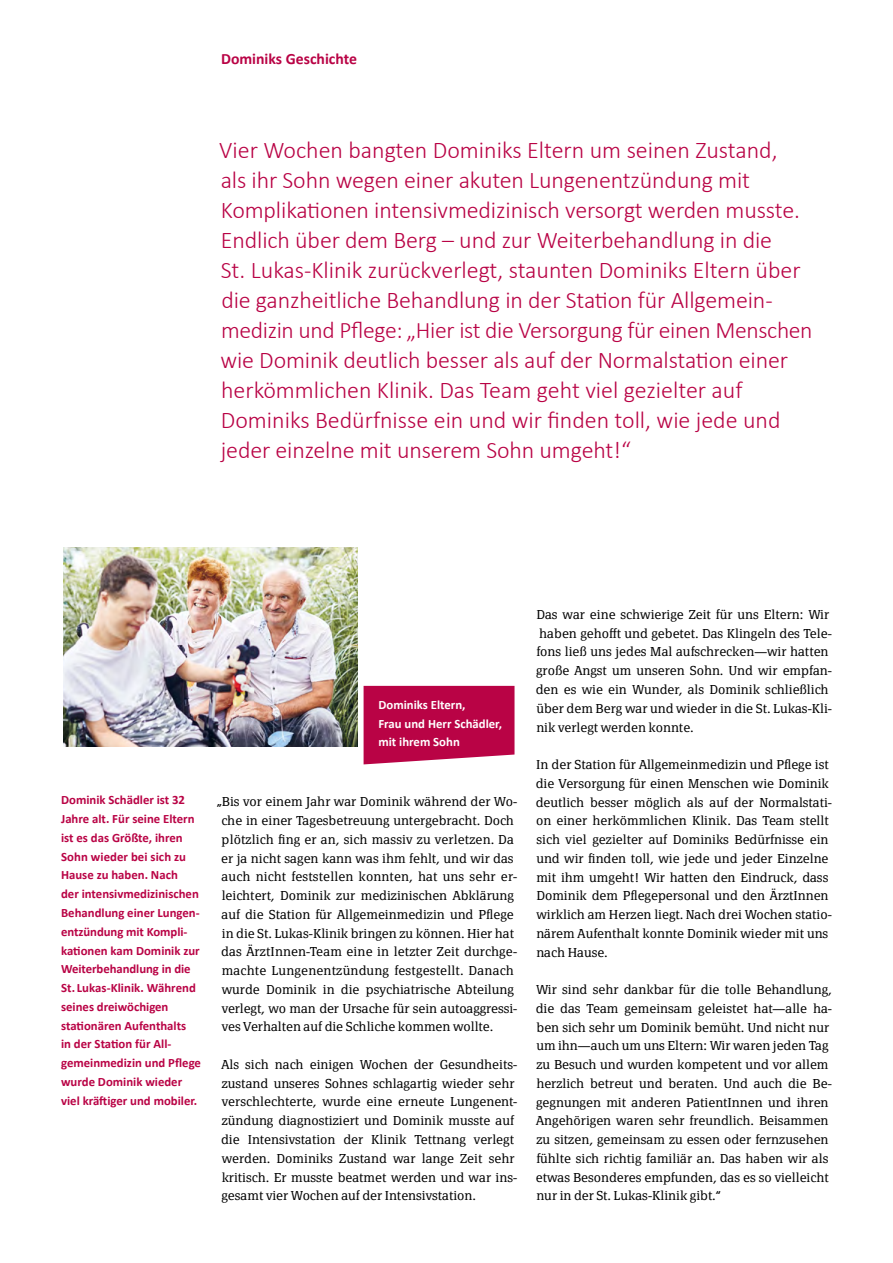
<style>
.page{position:relative;width:893px;height:1263px;background:#fff}
.page>*{position:absolute;margin:0;border:0;box-sizing:border-box;transform-origin:0 0}
.t1{font:300 24px/30px "Calibri";letter-spacing:-.005em;color:#b90345}
.t2{font:300 23.7px "Calibri";letter-spacing:-.015em;color:#b90345}
.t3{font:700 15.75px "Calibri";color:#b90345}
.t4{font:300 12.75px/18.8px "Page Serif OT";color:#000}
.t5{font:700 12.75px/18.8px "Calibri";color:#b90345}
.t6{font:700 12.75px/18.8px "Calibri";color:#fff}
</style>
<div class="page">
<div style="left:364px;top:686px;width:150px;height:78px;background:#b90345"></div>
<img style="left:64px;top:547px;width:293px;height:199px">
<p class="t3" style="left:221px;top:49px;width:137px">Dominiks Geschichte</p>
<p class="t1" style="left:219px;top:134px;width:583px">Vier Wochen bangten Dominiks Eltern um seinen Zustand, als ihr Sohn wegen einer akuten Lungenentzündung mit Komplikationen intensivmedizinisch versorgt werden musste.<br>Endlich über dem Berg – und zur Weiterbehandlung in die St. Lukas-Klinik zurückverlegt, staunten Dominiks Eltern über die ganzheitliche Behandlung in der Station für Allgemein-</p>
<h2 class="t2" style="left:221px;top:315px;width:593px">medizin und Pflege: „Hier ist die Versorgung für einen Menschen</h2>
<h1 class="t1" style="left:220px;top:344px;width:569px">wie Dominik deutlich besser als auf der Normalstation einer herkömmlichen Klinik. Das Team geht viel gezielter auf Dominiks Bedürfnisse ein und wir finden toll, wie jede und jeder einzelne mit unserem Sohn umgeht!“</h1>
<p class="t6" style="left:378px;top:695px;width:125px">Dominiks Eltern,<br>Frau und Herr Schädler, mit ihrem Sohn</p>
<p class="t5" style="left:61px;top:790px;width:141px">Dominik Schädler ist 32<br>Jahre alt. Für seine Eltern ist es das Größte, ihren<br>Sohn wieder bei sich zu<br>Hause zu haben. Nach<br>der intensivmedizinischen<br>Behandlung einer Lungen&shy;entzündung mit Kompli&shy;kationen kam Dominik zur<br>Weiterbehandlung in die<br>St. Lukas-Klinik. Während seines dreiwöchigen stationären Aufenthalts<br>in der Station für All&shy;gemeinmedizin und Pflege wurde Dominik wieder viel kräftiger und mobiler.</p>
<p class="t4" style="left:221px;top:792px;width:298px;text-indent:-4px">„Bis vor einem Jahr war Dominik während der Wo&shy;che in einer Tagesbetreuung untergebracht. Doch plötzlich fing er an, sich massiv zu verletzen. Da er ja nicht sagen kann was ihm fehlt, und wir das auch nicht feststellen konnten, hat uns sehr er&shy;leichtert, Dominik zur medizinischen Abklärung auf die Station für Allgemeinmedizin und Pflege in die St. Lukas-Klinik bringen zu können. Hier hat das ÄrztInnen-Team eine in letzter Zeit durchge&shy;machte Lungenentzündung festgestellt. Danach wurde Dominik in die psychiatrische Abteilung verlegt, wo man der Ursache für sein autoaggressi&shy;ves Verhalten auf die Schliche kommen wollte.</p>
<p class="t4" style="left:221px;top:1055px;width:298px">Als sich nach einigen Wochen der Gesundheits&shy;zustand unseres Sohnes schlagartig wieder sehr verschlechterte, wurde eine erneute Lungenent&shy;zündung diagnostiziert und Dominik musste auf die Intensivstation der Klinik Tettnang verlegt werden. Dominiks Zustand war lange Zeit sehr kritisch. Er musste beatmet werden und war ins&shy;gesamt vier Wochen auf der Intensivstation.</p>
<p class="t4" style="left:536px;top:605px;width:298px">Das war eine schwierige Zeit für uns Eltern: Wir haben gehofft und gebetet. Das Klingeln des Tele&shy;fons ließ uns jedes Mal aufschrecken—wir hatten große Angst um unseren Sohn. Und wir empfan&shy;den es wie ein Wunder, als Dominik schließlich über dem Berg war und wieder in die St. Lukas-Kli&shy;nik verlegt werden konnte.</p>
<p class="t4" style="left:536px;top:755px;width:298px">In der Station für Allgemeinmedizin und Pflege ist die Versorgung für einen Menschen wie Dominik deutlich besser möglich als auf der Normalstati&shy;on einer herkömmlichen Klinik. Das Team stellt sich viel gezielter auf Dominiks Bedürfnisse ein und wir finden toll, wie jede und jeder Einzelne mit ihm umgeht! Wir hatten den Eindruck, dass Dominik dem Pflegepersonal und den ÄrztInnen wirklich am Herzen liegt. Nach drei Wochen statio&shy;närem Aufenthalt konnte Dominik wieder mit uns nach Hause.</p>
<p class="t4" style="left:536px;top:980px;width:298px">Wir sind sehr dankbar für die tolle Behandlung, die das Team gemeinsam geleistet hat—alle ha&shy;ben sich sehr um Dominik bemüht. Und nicht nur um ihn—auch um uns Eltern: Wir waren jeden Tag zu Besuch und wurden kompetent und vor allem herzlich betreut und beraten. Und auch die Be&shy;gegnungen mit anderen PatientInnen und ihren Angehörigen waren sehr freundlich. Beisammen zu sitzen, gemeinsam zu essen oder fernzusehen fühlte sich richtig familiär an. Das haben wir als etwas Besonderes empfunden, das es so vielleicht nur in der St. Lukas-Klinik gibt.“</p>
</div>
